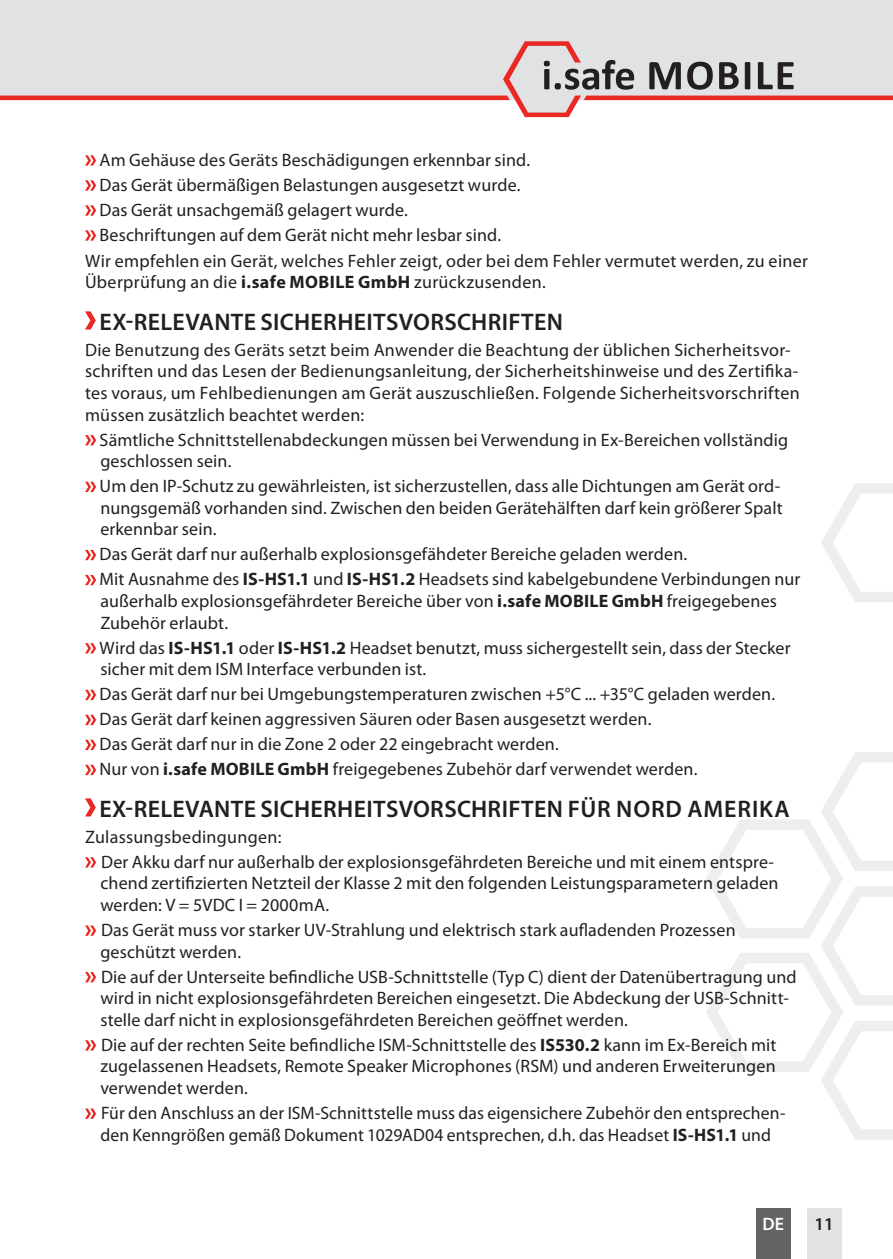
<style>
.page{position:relative;width:893px;height:1259px;background:#fff}
.page>*{position:absolute;margin:0;border:0;box-sizing:border-box;transform-origin:0 0}
.t1{font:600 24px "Myriad Pro";letter-spacing:.015em;color:#231f20}
.t2{font:18px/21.6px "Myriad Pro";letter-spacing:.01em;color:#231f20}
.t3{font:600 18px "Myriad Pro";color:#fff}
.t4{font:600 18px "Myriad Pro";color:#231f20}
.s1{font-weight:700}
</style>
<div class="page">
<div style="left:756px;top:1208px;width:34px;height:51px;background:#636366"></div>
<div style="left:807px;top:1208px;width:34px;height:51px;background:#e1e2e4"></div>
<svg style="left:821px;top:483px;width:72px;height:119px"></svg>
<svg style="left:706px;top:752px;width:187px;height:388px"></svg>
<div style="left:0;top:0;width:893px;height:41px;background:#e1e2e4"></div>
<svg style="left:0;top:41px;width:893px;height:76px"></svg>
<svg style="left:85px;top:155px;width:11px;height:11px"></svg>
<svg style="left:85px;top:180px;width:11px;height:11px"></svg>
<svg style="left:85px;top:205px;width:11px;height:11px"></svg>
<svg style="left:85px;top:230px;width:11px;height:11px"></svg>
<svg style="left:85px;top:311px;width:11px;height:18px"></svg>
<svg style="left:85px;top:435px;width:11px;height:10px"></svg>
<svg style="left:85px;top:482px;width:11px;height:10px"></svg>
<svg style="left:85px;top:550px;width:11px;height:10px"></svg>
<svg style="left:85px;top:575px;width:11px;height:10px"></svg>
<svg style="left:85px;top:643px;width:11px;height:10px"></svg>
<svg style="left:85px;top:690px;width:11px;height:10px"></svg>
<svg style="left:85px;top:715px;width:11px;height:10px"></svg>
<svg style="left:85px;top:740px;width:11px;height:10px"></svg>
<svg style="left:85px;top:765px;width:11px;height:10px"></svg>
<svg style="left:85px;top:798px;width:11px;height:18px"></svg>
<svg style="left:85px;top:857px;width:11px;height:10px"></svg>
<svg style="left:85px;top:925px;width:11px;height:10px"></svg>
<svg style="left:85px;top:972px;width:11px;height:10px"></svg>
<svg style="left:85px;top:1040px;width:11px;height:10px"></svg>
<svg style="left:85px;top:1108px;width:11px;height:10px"></svg>
<p class="t2" style="left:100px;top:149px;width:432px">Am Gehäuse des Geräts Beschädigungen erkennbar sind.</p>
<p class="t2" style="left:100px;top:174px;width:422px">Das Gerät übermäßigen Belastungen ausgesetzt wurde.</p>
<p class="t2" style="left:100px;top:199px;width:310px">Das Gerät unsachgemäß gelagert wurde.</p>
<p class="t2" style="left:100px;top:224px;width:403px">Beschriftungen auf dem Gerät nicht mehr lesbar sind.</p>
<p class="t2" style="left:85px;top:249px;width:724px">Wir empfehlen ein Gerät, welches Fehler zeigt, oder bei dem Fehler vermutet werden, zu einer</p>
<p class="t2" style="left:85px;top:271px;width:462px">Überprüfung an die <span class="s1">i.safe MOBILE GmbH</span> zurückzusenden.</p>
<h1 class="t1" style="left:99px;top:306px;width:465px">EX-RELEVANTE SICHERHEITSVORSCHRIFTEN</h1>
<p class="t2" style="left:85px;top:338px;width:716px">Die Benutzung des Geräts setzt beim Anwender die Beachtung der üblichen Sicherheitsvor&shy;schriften und das Lesen der Bedienungsanleitung, der Sicherheitshinweise und des Zertifika&shy;tes voraus, um Fehlbedienungen am Gerät auszuschließen. Folgende Sicherheitsvorschriften müssen zusätzlich beachtet werden:</p>
<p class="t2" style="left:100px;top:428px;width:690px">Sämtliche Schnittstellenabdeckungen müssen bei Verwendung in Ex-Bereichen vollständig geschlossen sein.</p>
<p class="t2" style="left:100px;top:475px;width:684px">Um den IP-Schutz zu gewährleisten, ist sicherzustellen, dass alle Dichtungen am Gerät ord&shy;nungsgemäß vorhanden sind. Zwischen den beiden Gerätehälften darf kein größerer Spalt erkennbar sein.</p>
<p class="t2" style="left:100px;top:541px;width:702px;line-height:24.9px">Das Gerät darf nur außerhalb explosionsgefähdeter Bereiche geladen werden.<br>Mit Ausnahme des <span class="s1">IS-HS1.1</span> und <span class="s1">IS-HS1.2</span> Headsets sind kabelgebundene Verbindungen nur</p>
<p class="t2" style="left:100px;top:590px;width:678px">außerhalb explosionsgefährdeter Bereiche über von <span class="s1">i.safe MOBILE GmbH</span> freigegebenes<br>Zubehör erlaubt.</p>
<p class="t2" style="left:100px;top:636px;width:692px">Wird das <span class="s1">IS-HS1.1</span> oder <span class="s1">IS-HS1.2</span> Headset benutzt, muss sichergestellt sein, dass der Stecker sicher mit dem ISM Interface verbunden ist.</p>
<p class="t2" style="left:100px;top:681px;width:677px;line-height:24.9px">Das Gerät darf nur bei Umgebungstemperaturen zwischen +5°C ... +35°C geladen werden.<br>Das Gerät darf keinen aggressiven Säuren oder Basen ausgesetzt werden.<br>Das Gerät darf nur in die Zone 2 oder 22 eingebracht werden.<br>Nur von <span class="s1">i.safe MOBILE GmbH</span> freigegebenes Zubehör darf verwendet werden.</p>
<h1 class="t1" style="left:99px;top:793px;width:692px">EX-RELEVANTE SICHERHEITSVORSCHRIFTEN FÜR NORD AMERIKA</h1>
<p class="t2" style="left:101px;top:824px;width:675px;line-height:24.9px;text-indent:-16px">Zulassungsbedingungen:<br>Der Akku darf nur außerhalb der explosionsgefährdeten Bereiche und mit einem entspre-</p>
<p class="t2" style="left:100px;top:872px;width:680px">chend zertifizierten Netzteil der Klasse 2 mit den folgenden Leistungsparametern geladen werden: V = 5VDC I = 2000mA.</p>
<p class="t2" style="left:100px;top:918px;width:637px">Das Gerät muss vor starker UV-Strahlung und elektrisch stark aufladenden Prozessen geschützt werden.</p>
<p class="t2" style="left:100px;top:965px;width:698px">Die auf der Unterseite befindliche USB-Schnittstelle (Typ C) dient der Datenübertragung und wird in nicht explosionsgefährdeten Bereichen eingesetzt. Die Abdeckung der USB-Schnitt&shy;stelle darf nicht in explosionsgefährdeten Bereichen geöffnet werden.</p>
<p class="t2" style="left:100px;top:1033px;width:678px;text-align:justify">Die auf der rechten Seite befindliche ISM-Schnittstelle des <span class="s1">IS530.2</span> kann im Ex-Bereich mit zugelassenen Headsets, Remote Speaker Microphones (RSM) und anderen Erweiterungen verwendet werden.</p>
<p class="t2" style="left:100px;top:1101px;width:687px">Für den Anschluss an der ISM-Schnittstelle muss das eigensichere Zubehör den entsprechen&shy;den Kenngrößen gemäß Dokument 1029AD04 entsprechen, d.h. das Headset <span class="s1">IS-HS1.1</span> und</p>
<p class="t3" style="left:762px;top:1212px;width:23px">DE</p>
<p class="t4" style="left:815px;top:1212px;width:21px">11</p>
</div>
